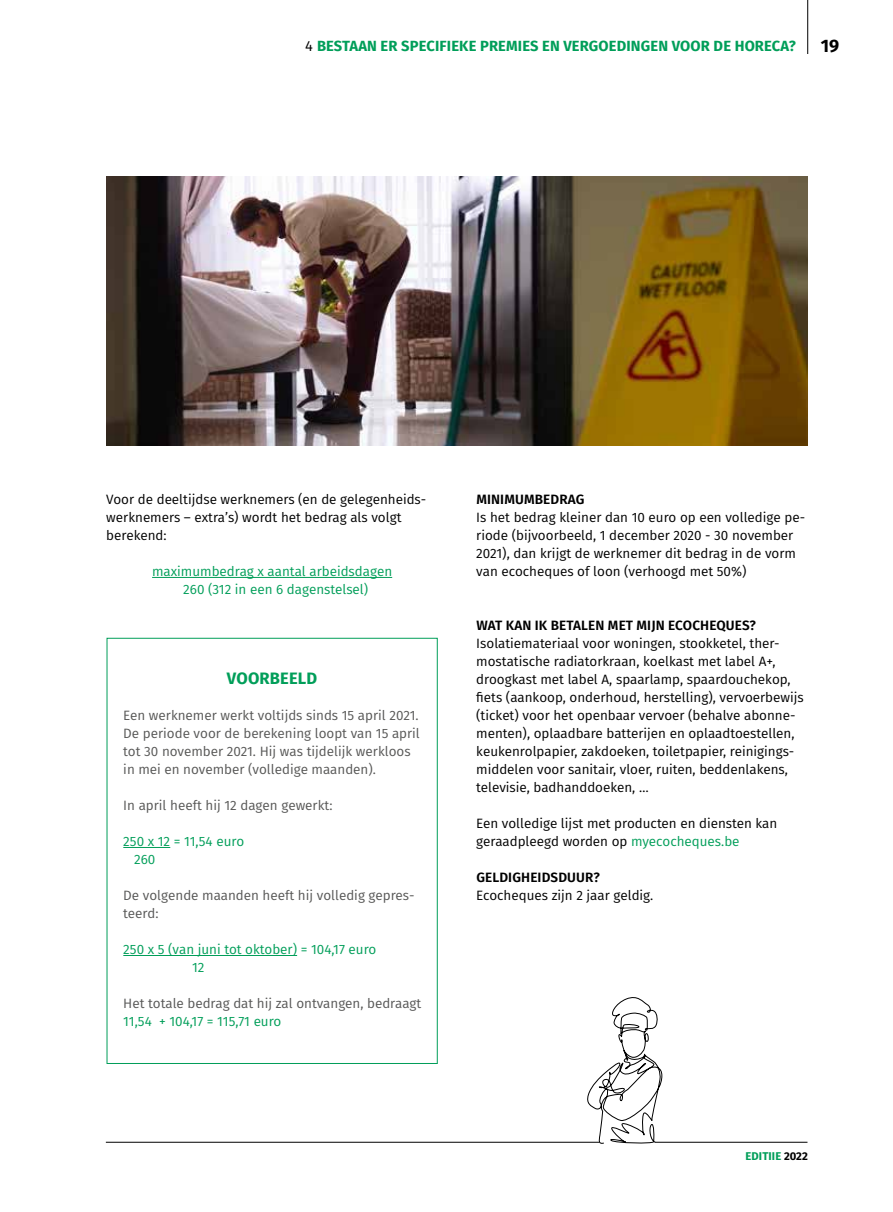
<style>
.page{position:relative;width:893px;height:1212px;background:#fff}
.page>*{position:absolute;margin:0;border:0;box-sizing:border-box;transform-origin:0 0}
.t1{font:700 18px "Fira Sans";color:#000}
.t2{font:700 16.5px "Fira Sans";letter-spacing:.01em;color:#009e59}
.t3{font:700 14.7px "Fira Sans";letter-spacing:.01em;color:#009e59}
.t4{font:13.5px/18px "Fira Sans";color:#000}
.t5{font:13.5px/18px "Fira Sans";color:#575756}
.t6{font:13.5px/18px "Fira Sans";color:#009e59}
.t7{font:600 13.5px "Fira Sans";letter-spacing:.01em;color:#000}
.t8{font:700 11.25px "Fira Sans";letter-spacing:.01em;color:#009e59}
.s1{font-weight:400;color:#000}
.s2{color:#009e59}
.s3{color:#000}
</style>
<div class="page">
<hr style="left:807px;top:0;width:1px;height:54px;background:#000">
<div style="left:107px;top:638px;width:331px;height:426px;border:1px solid #009e59"></div>
<hr style="left:152px;top:577px;width:240px;height:1px;background:#009e59">
<hr style="left:123px;top:847px;width:47px;height:1px;background:#009e59">
<hr style="left:123px;top:955px;width:174px;height:1px;background:#009e59">
<hr style="left:655px;top:1142px;width:152px;height:1px;background:#000">
<svg style="left:586px;top:997px;width:76px;height:147px"></svg>
<hr style="left:106px;top:1142px;width:494px;height:1px;background:#000">
<img style="left:107px;top:176px;width:701px;height:269px">
<p class="t3" style="left:305px;top:33px;width:492px"><span class="s1">4</span> BESTAAN ER SPECIFIEKE PREMIES EN VERGOEDINGEN VOOR DE HORECA?</p>
<h1 class="t1" style="left:821px;top:30px;width:20px">19</h1>
<p class="t4" style="left:106px;top:490px;width:321px">Voor de deeltijdse werknemers (en de gelegenheids&shy;werknemers – extra’s) wordt het bedrag als volgt berekend:</p>
<p class="t6" style="left:152px;top:562px;width:242px;text-align:center">maximumbedrag x aantal arbeidsdagen<br>260 (312 in een 6 dagenstelsel)</p>
<p class="t2" style="left:227px;top:664px;width:92px">VOORBEELD</p>
<p class="t5" style="left:123px;top:706px;width:298px">Een werknemer werkt voltijds sinds 15 april 2021.<br>De periode voor de berekening loopt van 15 april tot 30 november 2021. Hij was tijdelijk werkloos in mei en november (volledige maanden).</p>
<p class="t5" style="left:123px;top:796px;width:211px">In april heeft hij 12 dagen gewerkt:</p>
<p class="t6" style="left:134px;top:832px;width:111px;text-indent:-11px">250 x 12 = 11,54 euro<br>260</p>
<p class="t5" style="left:123px;top:886px;width:293px">De volgende maanden heeft hij volledig gepres&shy;teerd:</p>
<p class="t6" style="left:192px;top:940px;width:186px;text-indent:-69px">250 x 5 (van juni tot oktober) = 104,17 euro<br>12</p>
<p class="t5" style="left:123px;top:994px;width:300px">Het totale bedrag dat hij zal ontvangen, bedraagt</p>
<p class="t6" style="left:123px;top:1012px;width:160px">11,54 + 104,17 = 115,71 euro</p>
<p class="t7" style="left:476px;top:488px;width:110px">MINIMUMBEDRAG</p>
<p class="t4" style="left:476px;top:508px;width:330px">Is het bedrag kleiner dan 10 euro op een volledige pe&shy;riode (bijvoorbeeld, 1 december 2020 - 30 november 2021), dan krijgt de werknemer dit bedrag in de vorm van ecocheques of loon (verhoogd met 50%)</p>
<p class="t7" style="left:476px;top:614px;width:281px">WAT KAN IK BETALEN MET MIJN ECOCHEQUES?</p>
<p class="t4" style="left:476px;top:634px;width:329px">Isolatiemateriaal voor woningen, stookketel, ther&shy;mostatische radiatorkraan, koelkast met label A+, droogkast met label A, spaarlamp, spaardouchekop, fiets (aankoop, onderhoud, herstelling), vervoerbewijs (ticket) voor het openbaar vervoer (behalve abonne&shy;menten), oplaadbare batterijen en oplaadtoestellen, keukenrolpapier, zakdoeken, toiletpapier, reinigings&shy;middelen voor sanitair, vloer, ruiten, beddenlakens, televisie, badhanddoeken, …</p>
<p class="t4" style="left:476px;top:814px;width:303px">Een volledige lijst met producten en diensten kan geraadpleegd worden op <span class="s2">myecocheques.be</span></p>
<p class="t7" style="left:476px;top:866px;width:125px">GELDIGHEIDSDUUR?</p>
<p class="t4" style="left:476px;top:886px;width:179px">Ecocheques zijn 2 jaar geldig.</p>
<p class="t8" style="left:745px;top:1146px;width:64px">EDITIIE <span class="s3">2022</span></p>
</div>
